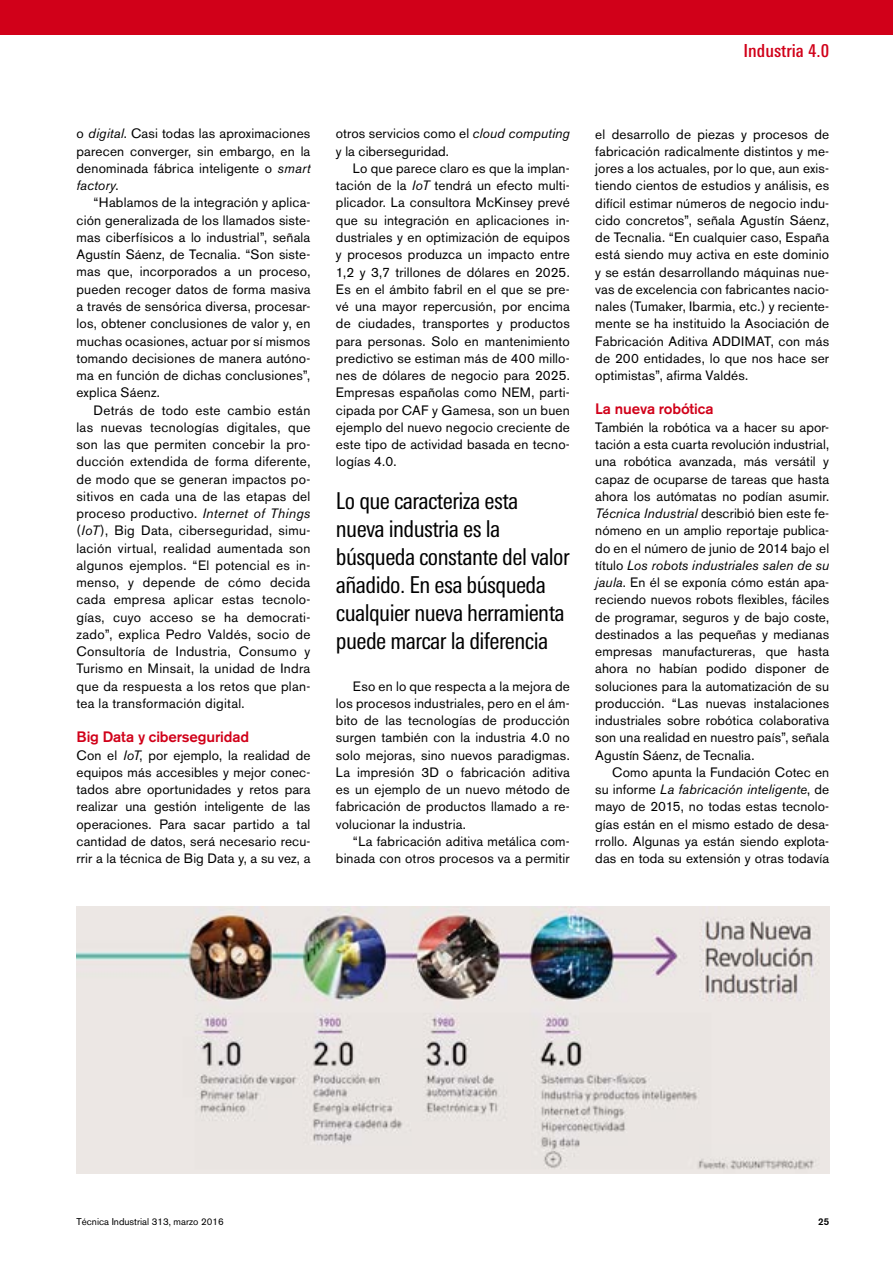
<style>
.page{position:relative;width:893px;height:1263px;background:#fff}
.page>*{position:absolute;margin:0;border:0;box-sizing:border-box;transform-origin:0 0}
.t1{font:condensed 23.25px/27.9px "LT Univers";letter-spacing:-.025em;color:#000}
.t2{font:500 condensed 18px "LT Univers";color:#d10019}
.t3{font:500 15px "Akzidenz Grotesk BE";letter-spacing:-.01em;color:#d10019}
.t4{font:13.5px/17.2px "Akzidenz Grotesk BE";letter-spacing:.01em;color:#000;text-align:justify}
.t5{font:9.75px "Akzidenz Grotesk BE";color:#000}
.t6{font:500 9.75px "Akzidenz Grotesk BE";color:#000}
.s1{font-style:italic}
</style>
<div class="page">
<div style="left:0;top:0;width:893px;height:34px;background:#d10019"></div>
<img style="left:77px;top:906px;width:752px;height:267px">
<h2 class="t2" style="left:743px;top:40px;width:87px">Industria 4.0</h2>
<p class="t4" style="left:77px;top:125px;width:235px">o <span class="s1">digital</span>. Casi todas las aproximaciones parecen converger, sin embargo, en la denominada fábrica inteligente o <span class="s1">smart factory</span>.</p>
<p class="t4" style="left:77px;top:194px;width:235px;text-indent:17px">“Hablamos de la integración y aplica&shy;ción generalizada de los llamados siste&shy;mas ciberfísicos a lo industrial”, señala Agustín Sáenz, de Tecnalia. “Son siste&shy;mas que, incorporados a un proceso, pueden recoger datos de forma masiva a través de sensórica diversa, procesar&shy;los, obtener conclusiones de valor y, en muchas ocasiones, actuar por sí mismos tomando decisiones de manera autóno&shy;ma en función de dichas conclusiones”, explica Sáenz.</p>
<p class="t4" style="left:77px;top:401px;width:235px;text-indent:17px">Detrás de todo este cambio están las nuevas tecnologías digitales, que son las que permiten concebir la pro&shy;ducción extendida de forma diferente, de modo que se generan impactos po&shy;sitivos en cada una de las etapas del proceso productivo. <span class="s1">Internet of Things </span>(<span class="s1">IoT</span>), Big Data, ciberseguridad, simu&shy;lación virtual, realidad aumentada son algunos ejemplos. “El potencial es in&shy;menso, y depende de cómo decida cada empresa aplicar estas tecnolo&shy;gías, cuyo acceso se ha democrati&shy;zado”, explica Pedro Valdés, socio de Consultoría de Industria, Consumo y Turismo en Minsait, la unidad de Indra que da respuesta a los retos que plan&shy;tea la transformación digital.</p>
<p class="t3" style="left:77px;top:728px;width:174px">Big Data y ciberseguridad</p>
<p class="t4" style="left:77px;top:746px;width:235px">Con el <span class="s1">IoT</span>, por ejemplo, la realidad de equipos más accesibles y mejor conec&shy;tados abre oportunidades y retos para realizar una gestión inteligente de las operaciones. Para sacar partido a tal cantidad de datos, será necesario recu&shy;rrir a la técnica de Big Data y, a su vez, a</p>
<p class="t4" style="left:336px;top:125px;width:235px">otros servicios como el <span class="s1">cloud computing </span>y la ciberseguridad.</p>
<p class="t4" style="left:336px;top:160px;width:235px;text-indent:17px">Lo que parece claro es que la implan&shy;tación de la <span class="s1">IoT</span> tendrá un efecto multi&shy;plicador. La consultora McKinsey prevé que su integración en aplicaciones in&shy;dustriales y en optimización de equipos y procesos produzca un impacto entre 1,2 y 3,7 trillones de dólares en 2025.<br>Es en el ámbito fabril en el que se pre&shy;vé una mayor repercusión, por encima de ciudades, transportes y productos para personas. Solo en mantenimiento predictivo se estiman más de 400 millo&shy;nes de dólares de negocio para 2025.<br>Empresas españolas como NEM, parti&shy;cipada por CAF y Gamesa, son un buen ejemplo del nuevo negocio creciente de este tipo de actividad basada en tecno&shy;logías 4.0.</p>
<h1 class="t1" style="left:336px;top:487px;width:235px">Lo que caracteriza esta nueva industria es la búsqueda constante del valor añadido. En esa búsqueda cualquier nueva herramienta puede marcar la diferencia</h1>
<p class="t4" style="left:336px;top:677px;width:235px;text-indent:17px">Eso en lo que respecta a la mejora de los procesos industriales, pero en el ám&shy;bito de las tecnologías de producción surgen también con la industria 4.0 no solo mejoras, sino nuevos paradigmas.<br>La impresión 3D o fabricación aditiva es un ejemplo de un nuevo método de fabricación de productos llamado a re&shy;volucionar la industria.</p>
<p class="t4" style="left:336px;top:832px;width:235px;text-align:right">“La fabricación aditiva metálica com&shy;binada con otros procesos va a permitir</p>
<p class="t4" style="left:595px;top:125px;width:235px">el desarrollo de piezas y procesos de fabricación radicalmente distintos y me&shy;jores a los actuales, por lo que, aun exis&shy;tiendo cientos de estudios y análisis, es difícil estimar números de negocio indu&shy;cido concretos”, señala Agustín Sáenz, de Tecnalia. “En cualquier caso, España está siendo muy activa en este dominio y se están desarrollando máquinas nue&shy;vas de excelencia con fabricantes nacio&shy;nales (Tumaker, Ibarmia, etc.) y reciente&shy;mente se ha instituido la Asociación de Fabricación Aditiva ADDIMAT, con más de 200 entidades, lo que nos hace ser optimistas”, afirma Valdés.</p>
<p class="t3" style="left:595px;top:400px;width:120px">La nueva robótica</p>
<p class="t4" style="left:595px;top:418px;width:235px">También la robótica va a hacer su apor&shy;tación a esta cuarta revolución industrial, una robótica avanzada, más versátil y capaz de ocuparse de tareas que hasta ahora los autómatas no podían asumir.<br><span class="s1">Técnica Industrial</span> describió bien este fe&shy;nómeno en un amplio reportaje publica&shy;do en el número de junio de 2014 bajo el título <span class="s1">Los robots industriales salen de su jaula</span>. En él se exponía cómo están apa&shy;reciendo nuevos robots flexibles, fáciles de programar, seguros y de bajo coste, destinados a las pequeñas y medianas empresas manufactureras, que hasta ahora no habían podido disponer de soluciones para la automatización de su producción. “Las nuevas instalaciones industriales sobre robótica colaborativa son una realidad en nuestro país”, señala Agustín Sáenz, de Tecnalia.</p>
<p class="t4" style="left:595px;top:763px;width:235px;text-indent:17px">Como apunta la Fundación Cotec en su informe <span class="s1">La fabricación inteligente</span>, de mayo de 2015, no todas estas tecnolo&shy;gías están en el mismo estado de desa&shy;rrollo. Algunas ya están siendo explota&shy;das en toda su extensión y otras todavía</p>
<p class="t5" style="left:77px;top:1216px;width:149px">Técnica Industrial 313, marzo 2016</p>
<p class="t6" style="left:818px;top:1216px;width:12px">25</p>
</div>
